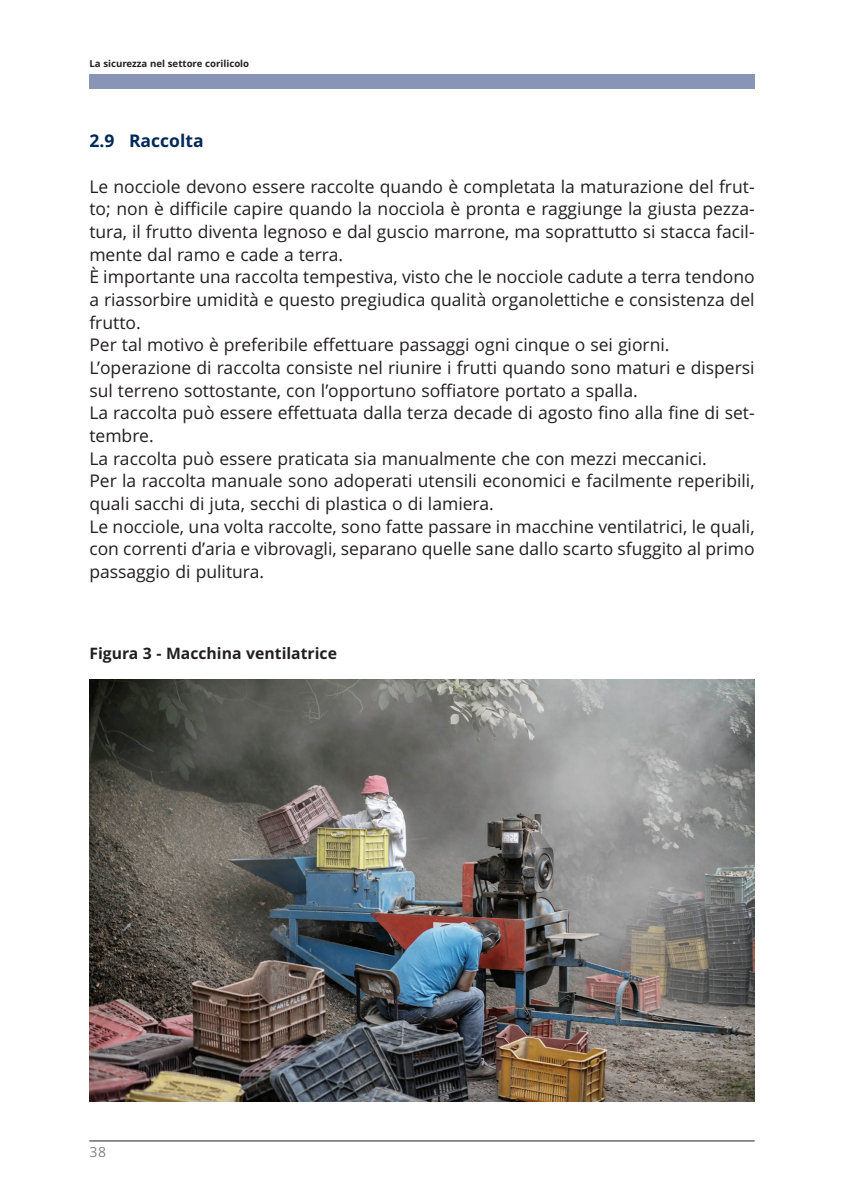
<style>
.page{position:relative;width:844px;height:1191px;background:#fff}
.page>*{position:absolute;margin:0;border:0;box-sizing:border-box;transform-origin:0 0}
.t1{font:17.5px/22.6px "Open Sans";color:#231f20}
.t2{font:700 17.5px "Open Sans";color:#002858}
.t3{font:700 15.75px "Open Sans";color:#231f20}
.t4{font:14px "Open Sans";color:#808285}
.t5{font:700 9.62px "Open Sans";color:#231f20}
</style>
<div class="page">
<hr style="left:89px;top:1140px;width:665px;height:1px;background:#231f20">
<div style="left:89px;top:74px;width:665px;height:15px;background:#8895b4"></div>
<img style="left:89px;top:680px;width:665px;height:421px">
<p class="t5" style="left:89px;top:60px;width:161px">La sicurezza nel settore corilicolo</p>
<p class="t2" style="left:89px;top:134px;width:116px">2.9 Raccolta</p>
<p class="t1" style="left:89px;top:177px;width:666px">Le nocciole devono essere raccolte quando è completata la maturazione del frut&shy;to; non è difficile capire quando la nocciola è pronta e raggiunge la giusta pezza&shy;tura, il frutto diventa legnoso e dal guscio marrone, ma soprattutto si stacca facil&shy;mente dal ramo e cade a terra.<br>È importante una raccolta tempestiva, visto che le nocciole cadute a terra tendono a riassorbire umidità e questo pregiudica qualità organolettiche e consistenza del frutto.<br>Per tal motivo è preferibile effettuare passaggi ogni cinque o sei giorni.<br>L’operazione di raccolta consiste nel riunire i frutti quando sono maturi e dispersi sul terreno sottostante, con l’opportuno soffiatore portato a spalla.<br>La raccolta può essere effettuata dalla terza decade di agosto fino alla fine di set&shy;tembre.<br>La raccolta può essere praticata sia manualmente che con mezzi meccanici.<br>Per la raccolta manuale sono adoperati utensili economici e facilmente reperibili, quali sacchi di juta, secchi di plastica o di lamiera.<br>Le nocciole, una volta raccolte, sono fatte passare in macchine ventilatrici, le quali, con correnti d’aria e vibrovagli, separano quelle sane dallo scarto sfuggito al primo passaggio di pulitura.</p>
<p class="t3" style="left:89px;top:646px;width:249px">Figura 3 - Macchina ventilatrice</p>
<p class="t4" style="left:89px;top:1146px;width:18px">38</p>
</div>
